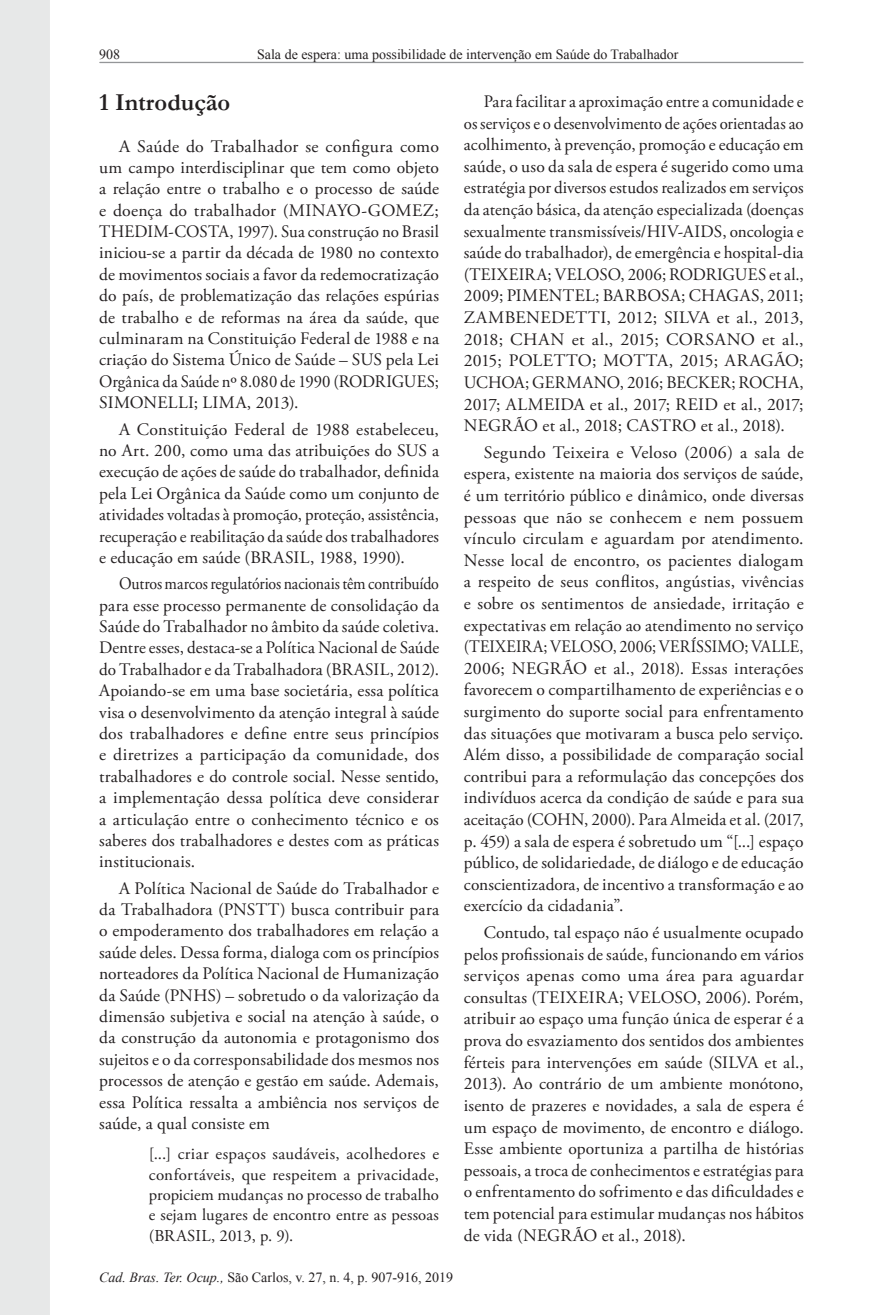
<style>
.page{position:relative;width:893px;height:1315px;background:#fff}
.page>*{position:absolute;margin:0;border:0;box-sizing:border-box;transform-origin:0 0}
.Heading1{font:700 24.5px "Garamond";color:#231f20}
.Paragraph{font:17.5px/21.5px "Adobe Garamond Pro";letter-spacing:.005em;color:#231f20;text-align:justify}
.Paragraph-2{font:17.5px/21.3px "Adobe Garamond Pro";letter-spacing:.005em;color:#231f20;text-align:justify;scale:.91 1}
.t1{font:16.62px/20.3px "Adobe Garamond Pro";letter-spacing:.01em;color:#231f20;text-align:justify}
.t2{font:14px "Times New Roman";color:#231f20}
.s1{font-style:italic}
</style>
<div class="page">
<div style="left:0;top:0;width:50px;height:1315px;background:#e7e8e8"></div>
<hr style="left:100px;top:62px;width:703px;height:1px;background:#949698">
<p class="t2" style="left:257px;top:45px;width:423px">Sala de espera: uma possibilidade de intervenção em Saúde do Trabalhador</p>
<p class="Heading1" style="left:99px;top:86px;width:133px">1 Introdução</p>
<p class="Paragraph" style="left:99px;top:136px;width:341px;text-indent:20px">A Saúde do Trabalhador se configura como um campo interdisciplinar que tem como objeto a relação entre o trabalho e o processo de saúde e doença do trabalhador (MINAYO-GOMEZ; THEDIM-COSTA, 1997). Sua construção no Brasil iniciou-se a partir da década de 1980 no contexto de movimentos sociais a favor da redemocratização do país, de problematização das relações espúrias de trabalho e de reformas na área da saúde, que culminaram na Constituição Federal de 1988 e na criação do Sistema Único de Saúde – SUS pela Lei Orgânica da Saúde nº 8.080 de 1990 (RODRIGUES; SIMONELLI; LIMA, 2013).</p>
<p class="Paragraph" style="left:99px;top:419px;width:341px;text-indent:20px">A Constituição Federal de 1988 estabeleceu, no Art. 200, como uma das atribuições do SUS a execução de ações de saúde do trabalhador, definida pela Lei Orgânica da Saúde como um conjunto de atividades voltadas à promoção, proteção, assistência, recuperação e reabilitação da saúde dos trabalhadores e educação em saúde (BRASIL, 1988, 1990).</p>
<p class="Paragraph-2" style="left:99px;top:573px;width:375px;text-indent:20px">Outros marcos regulatórios nacionais têm contribuído para esse processo permanente de consolidação da Saúde do Trabalhador no âmbito da saúde coletiva.<br>Dentre esses, destaca-se a Política Nacional de Saúde do Trabalhador e da Trabalhadora (BRASIL, 2012).<br>Apoiando-se em uma base societária, essa política visa o desenvolvimento da atenção integral à saúde dos trabalhadores e define entre seus princípios e diretrizes a participação da comunidade, dos trabalhadores e do controle social. Nesse sentido, a implementação dessa política deve considerar a articulação entre o conhecimento técnico e os saberes dos trabalhadores e destes com as práticas institucionais.</p>
<p class="Paragraph" style="left:99px;top:878px;width:341px;text-indent:20px">A Política Nacional de Saúde do Trabalhador e da Trabalhadora (PNSTT) busca contribuir para o empoderamento dos trabalhadores em relação a saúde deles. Dessa forma, dialoga com os princípios norteadores da Política Nacional de Humanização da Saúde (PNHS) – sobretudo o da valorização da dimensão subjetiva e social na atenção à saúde, o da construção da autonomia e protagonismo dos sujeitos e o da corresponsabilidade dos mesmos nos processos de atenção e gestão em saúde. Ademais, essa Política ressalta a ambiência nos serviços de saúde, a qual consiste em</p>
<p class="t1" style="left:149px;top:1144px;width:292px">[...] criar espaços saudáveis, acolhedores e confortáveis, que respeitem a privacidade, propiciem mudanças no processo de trabalho e sejam lugares de encontro entre as pessoas (BRASIL, 2013, p. 9).</p>
<p class="Paragraph" style="left:464px;top:91px;width:341px;text-indent:20px">Para facilitar a aproximação entre a comunidade e os serviços e o desenvolvimento de ações orientadas ao acolhimento, à prevenção, promoção e educação em saúde, o uso da sala de espera é sugerido como uma estratégia por diversos estudos realizados em serviços da atenção básica, da atenção especializada (doenças sexualmente transmissíveis/HIV-AIDS, oncologia e saúde do trabalhador), de emergência e hospital-dia (TEIXEIRA; VELOSO, 2006; RODRIGUES et al., 2009; PIMENTEL; BARBOSA; CHAGAS, 2011; ZAMBENEDETTI, 2012; SILVA et al., 2013, 2018; CHAN et al., 2015; CORSANO et al., 2015; POLETTO; MOTTA, 2015; ARAGÃO; UCHOA; GERMANO, 2016; BECKER; ROCHA, 2017; ALMEIDA et al., 2017; REID et al., 2017; NEGRÃO et al., 2018; CASTRO et al., 2018).</p>
<p class="Paragraph" style="left:464px;top:442px;width:341px;text-indent:20px">Segundo Teixeira e Veloso (2006) a sala de espera, existente na maioria dos serviços de saúde, é um território público e dinâmico, onde diversas pessoas que não se conhecem e nem possuem vínculo circulam e aguardam por atendimento.<br>Nesse local de encontro, os pacientes dialogam a respeito de seus conflitos, angústias, vivências e sobre os sentimentos de ansiedade, irritação e expectativas em relação ao atendimento no serviço (TEIXEIRA; VELOSO, 2006; VERÍSSIMO; VALLE, 2006; NEGRÃO et al., 2018). Essas interações favorecem o compartilhamento de experiências e o surgimento do suporte social para enfrentamento das situações que motivaram a busca pelo serviço.<br>Além disso, a possibilidade de comparação social contribui para a reformulação das concepções dos indivíduos acerca da condição de saúde e para sua aceitação (COHN, 2000). Para Almeida et al. (2017, p. 459) a sala de espera é sobretudo um “[...] espaço público, de solidariedade, de diálogo e de educação conscientizadora, de incentivo a transformação e ao exercício da cidadania”.</p>
<p class="Paragraph" style="left:464px;top:922px;width:341px;text-indent:20px">Contudo, tal espaço não é usualmente ocupado pelos profissionais de saúde, funcionando em vários serviços apenas como uma área para aguardar consultas (TEIXEIRA; VELOSO, 2006). Porém, atribuir ao espaço uma função única de esperar é a prova do esvaziamento dos sentidos dos ambientes férteis para intervenções em saúde (SILVA et al., 2013). Ao contrário de um ambiente monótono, isento de prazeres e novidades, a sala de espera é um espaço de movimento, de encontro e diálogo.<br>Esse ambiente oportuniza a partilha de histórias pessoais, a troca de conhecimentos e estratégias para o enfrentamento do sofrimento e das dificuldades e tem potencial para estimular mudanças nos hábitos de vida (NEGRÃO et al., 2018).</p>
<p class="t2" style="left:99px;top:1268px;width:356px"><span class="s1">Cad. Bras. Ter. Ocup.,</span> São Carlos, v. 27, n. 4, p. 907-916, 2019</p>
</div>
